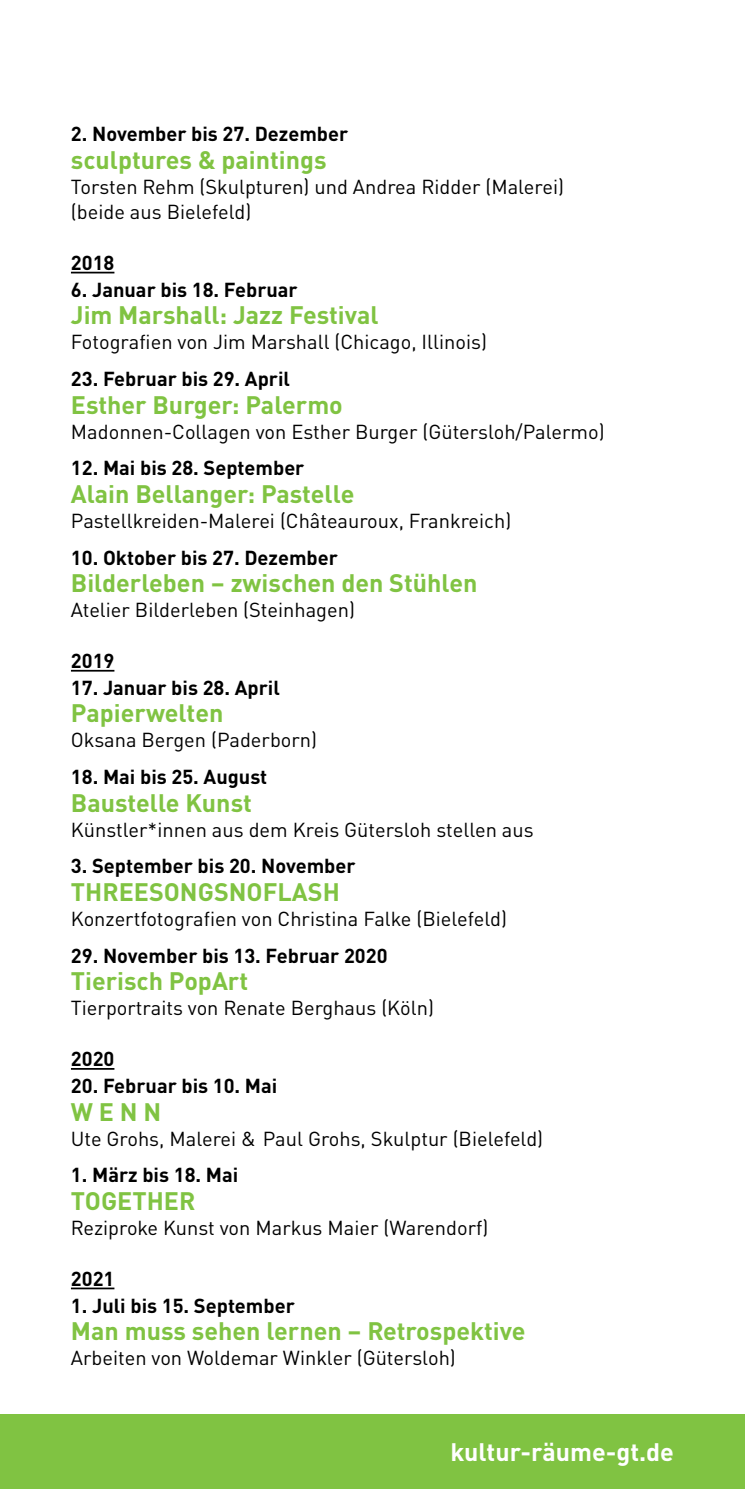
<style>
.page{position:relative;width:745px;height:1489px;background:#fff}
.page>*{position:absolute;margin:0;border:0;box-sizing:border-box;transform-origin:0 0}
.t1{font:700 25px "DIN Pro";color:#80c342}
.t2{font:700 25px "DIN Pro";color:#fff}
.t3{font:20px/25px "DIN Pro";color:#000}
.t4{font:700 20px "DIN Pro";color:#000}
</style>
<div class="page">
<div style="left:0;top:1414px;width:744px;height:74px;background:#80c342"></div>
<hr style="left:71px;top:272px;width:43px;height:1px;background:#000">
<hr style="left:71px;top:670px;width:43px;height:1px;background:#000">
<hr style="left:71px;top:1067px;width:43px;height:2px;background:#000">
<hr style="left:71px;top:1287px;width:43px;height:2px;background:#000">
<p class="t4" style="left:71px;top:118px;width:279px">2. November bis 27. Dezember</p>
<p class="t1" style="left:71px;top:140px;width:257px">sculptures &amp; paintings</p>
<p class="t3" style="left:71px;top:173px;width:494px">Torsten Rehm (Skulpturen) und Andrea Ridder (Malerei) (beide aus Bielefeld)</p>
<p class="t4" style="left:71px;top:247px;width:45px">2018</p>
<p class="t4" style="left:71px;top:274px;width:228px">6. Januar bis 18. Februar</p>
<p class="t1" style="left:71px;top:296px;width:309px">Jim Marshall: Jazz Festival</p>
<p class="t3" style="left:71px;top:328px;width:417px">Fotografien von Jim Marshall (Chicago, Illinois)</p>
<p class="t4" style="left:71px;top:363px;width:220px">23. Februar bis 29. April</p>
<p class="t1" style="left:71px;top:385px;width:273px">Esther Burger: Palermo</p>
<p class="t3" style="left:71px;top:417px;width:535px">Madonnen-Collagen von Esther Burger (Gütersloh/Palermo)</p>
<p class="t4" style="left:71px;top:452px;width:235px">12. Mai bis 28. September</p>
<p class="t1" style="left:71px;top:474px;width:285px">Alain Bellanger: Pastelle</p>
<p class="t3" style="left:71px;top:507px;width:441px">Pastellkreiden-Malerei (Châteauroux, Frankreich)</p>
<p class="t4" style="left:71px;top:541px;width:268px">10. Oktober bis 27. Dezember</p>
<p class="t1" style="left:71px;top:563px;width:408px">Bilderleben – zwischen den Stühlen</p>
<p class="t3" style="left:71px;top:596px;width:285px">Atelier Bilderleben (Steinhagen)</p>
<p class="t4" style="left:71px;top:645px;width:45px">2019</p>
<p class="t4" style="left:71px;top:672px;width:210px">17. Januar bis 28. April</p>
<p class="t1" style="left:71px;top:693px;width:154px">Papierwelten</p>
<p class="t3" style="left:71px;top:726px;width:247px">Oksana Bergen (Paderborn)</p>
<p class="t4" style="left:71px;top:761px;width:198px">18. Mai bis 25. August</p>
<p class="t1" style="left:71px;top:783px;width:182px">Baustelle Kunst</p>
<p class="t3" style="left:71px;top:815px;width:464px">Künstler*innen aus dem Kreis Gütersloh stellen aus</p>
<p class="t4" style="left:71px;top:850px;width:286px">3. September bis 20. November</p>
<p class="t1" style="left:71px;top:872px;width:270px">THREESONGSNOFLASH</p>
<p class="t3" style="left:71px;top:905px;width:437px">Konzertfotografien von Christina Falke (Bielefeld)</p>
<p class="t4" style="left:71px;top:939px;width:318px">29. November bis 13. Februar 2020</p>
<p class="t1" style="left:71px;top:961px;width:179px">Tierisch PopArt</p>
<p class="t3" style="left:71px;top:994px;width:364px">Tierportraits von Renate Berghaus (Köln)</p>
<p class="t4" style="left:71px;top:1043px;width:45px">2020</p>
<p class="t4" style="left:71px;top:1070px;width:208px">20. Februar bis 10. Mai</p>
<p class="t1" style="left:71px;top:1091px;width:92px">W E N N</p>
<p class="t3" style="left:71px;top:1124px;width:473px">Ute Grohs, Malerei &amp; Paul Grohs, Skulptur (Bielefeld)</p>
<p class="t4" style="left:71px;top:1159px;width:169px">1. März bis 18. Mai</p>
<p class="t1" style="left:71px;top:1181px;width:126px">TOGETHER</p>
<p class="t3" style="left:71px;top:1213px;width:418px">Reziproke Kunst von Markus Maier (Warendorf)</p>
<p class="t4" style="left:71px;top:1262px;width:45px">2021</p>
<p class="t4" style="left:71px;top:1289px;width:225px">1. Juli bis 15. September</p>
<p class="t1" style="left:71px;top:1311px;width:456px">Man muss sehen lernen – Retrospektive</p>
<p class="t3" style="left:71px;top:1343px;width:386px">Arbeiten von Woldemar Winkler (Gütersloh)</p>
<p class="t2" style="left:450px;top:1431px;width:225px">kultur-räume-gt.de</p>
</div>
